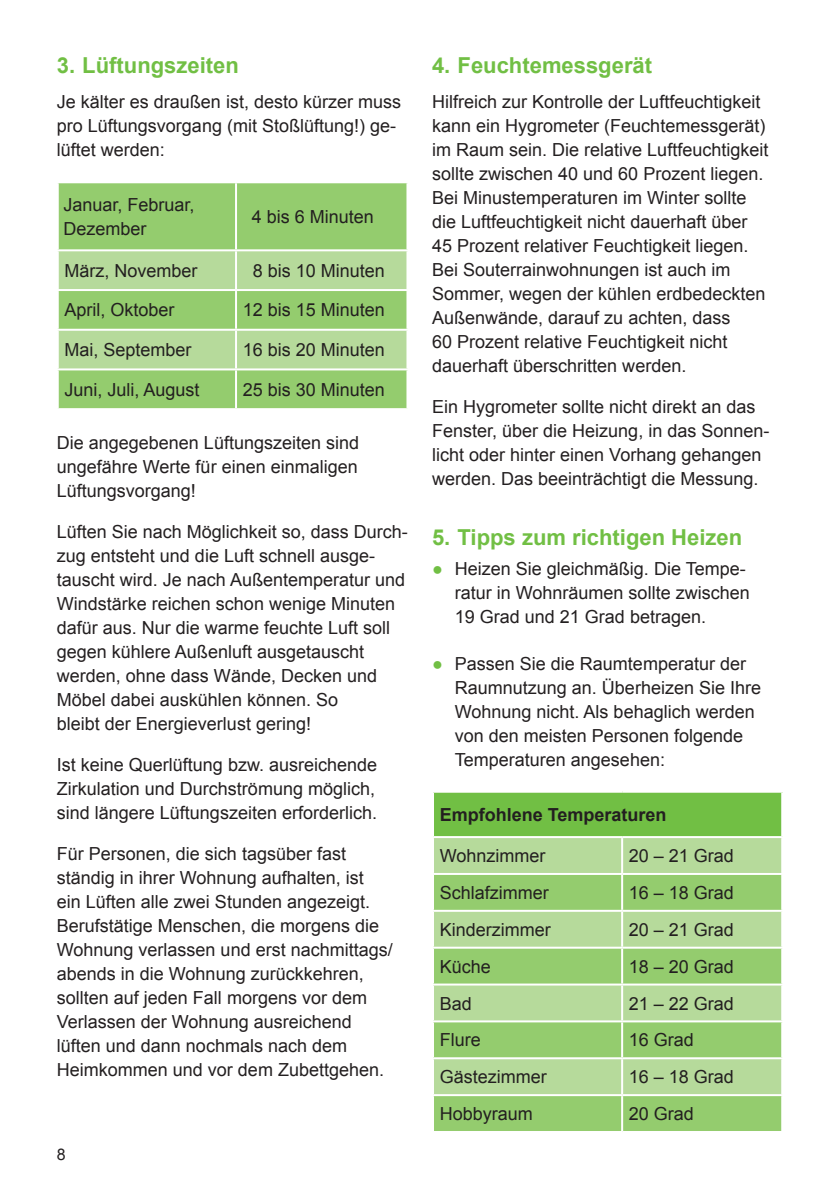
<style>
.page{position:relative;width:840px;height:1191px;background:#fff}
.page>*{position:absolute;margin:0;border:0;box-sizing:border-box;transform-origin:0 0}
.t1{font:700 22px "Arial";color:#71bf44}
.t2{font:18px/24px "Arial";color:#231f20}
.t3{font:700 18px "Arial";color:#231f20}
.t4{font:16px "Arial";color:#231f20}
.s1{color:#71bf44}
</style>
<div class="page">
<div style="left:59px;top:183px;width:347px;height:225px;background:#94cc6e"></div>
<svg style="left:59px;top:251px;width:347px;height:117px;background:#abd58c"></svg>
<hr style="left:235px;top:183px;width:2px;height:66px;background:#fff">
<hr style="left:235px;top:251px;width:2px;height:38px;background:#fff">
<hr style="left:235px;top:291px;width:2px;height:38px;background:#fff">
<hr style="left:235px;top:331px;width:2px;height:37px;background:#fff">
<hr style="left:235px;top:370px;width:2px;height:38px;background:#fff">
<hr style="left:57px;top:289px;width:179px;height:2px;background:#fff">
<hr style="left:236px;top:289px;width:172px;height:2px;background:#fff">
<hr style="left:57px;top:329px;width:179px;height:2px;background:#fff">
<hr style="left:236px;top:329px;width:172px;height:2px;background:#fff">
<hr style="left:57px;top:368px;width:179px;height:2px;background:#fff">
<hr style="left:236px;top:368px;width:172px;height:2px;background:#fff">
<hr style="left:57px;top:249px;width:179px;height:2px;background:#fff">
<hr style="left:236px;top:249px;width:172px;height:2px;background:#fff">
<div style="left:433px;top:791px;width:348px;height:46px;background:#71bf44"></div>
<div style="left:434px;top:838px;width:346px;height:35px;background:#b6da9b"></div>
<svg style="left:434px;top:875px;width:346px;height:256px;background:#a3d282"></svg>
<hr style="left:620px;top:838px;width:2px;height:35px;background:#fff">
<hr style="left:620px;top:875px;width:2px;height:34px;background:#fff">
<hr style="left:620px;top:911px;width:2px;height:35px;background:#fff">
<hr style="left:620px;top:948px;width:2px;height:35px;background:#fff">
<hr style="left:620px;top:985px;width:2px;height:35px;background:#fff">
<hr style="left:620px;top:1022px;width:2px;height:35px;background:#fff">
<hr style="left:620px;top:1059px;width:2px;height:35px;background:#fff">
<hr style="left:620px;top:1096px;width:2px;height:35px;background:#fff">
<hr style="left:432px;top:790px;width:189px;height:2px;background:#fff">
<hr style="left:432px;top:792px;width:2px;height:44px;background:#fff">
<hr style="left:621px;top:790px;width:161px;height:2px;background:#fff">
<hr style="left:780px;top:792px;width:2px;height:44px;background:#fff">
<hr style="left:432px;top:836px;width:189px;height:2px;background:#fff">
<hr style="left:621px;top:836px;width:161px;height:2px;background:#fff">
<hr style="left:432px;top:909px;width:189px;height:2px;background:#fff">
<hr style="left:621px;top:909px;width:161px;height:2px;background:#fff">
<hr style="left:432px;top:946px;width:189px;height:2px;background:#fff">
<hr style="left:621px;top:946px;width:161px;height:2px;background:#fff">
<hr style="left:432px;top:983px;width:189px;height:2px;background:#fff">
<hr style="left:621px;top:983px;width:161px;height:2px;background:#fff">
<hr style="left:432px;top:1020px;width:189px;height:2px;background:#fff">
<hr style="left:621px;top:1020px;width:161px;height:2px;background:#fff">
<hr style="left:432px;top:1057px;width:189px;height:2px;background:#fff">
<hr style="left:621px;top:1057px;width:161px;height:2px;background:#fff">
<hr style="left:432px;top:1094px;width:189px;height:2px;background:#fff">
<hr style="left:621px;top:1094px;width:161px;height:2px;background:#fff">
<p class="t1" style="left:57px;top:50px;width:183px">3. Lüftungszeiten</p>
<p class="t2" style="left:57px;top:90px;width:346px">Je kälter es draußen ist, desto kürzer muss pro Lüftungsvorgang (mit Stoßlüftung!) ge&shy;lüftet werden:</p>
<p class="t2" style="left:63px;top:193px;width:133px">Januar, Februar,<br>Dezember</p>
<p class="t2" style="left:251px;top:205px;width:124px">4 bis 6 Minuten</p>
<p class="t2" style="left:64px;top:259px;width:135px">März, November</p>
<p class="t2" style="left:252px;top:259px;width:134px">8 bis 10 Minuten</p>
<p class="t2" style="left:64px;top:298px;width:112px">April, Oktober</p>
<p class="t2" style="left:242px;top:298px;width:144px">12 bis 15 Minuten</p>
<p class="t2" style="left:64px;top:338px;width:129px">Mai, September</p>
<p class="t2" style="left:242px;top:338px;width:144px">16 bis 20 Minuten</p>
<p class="t2" style="left:64px;top:378px;width:137px">Juni, Juli, August</p>
<p class="t2" style="left:242px;top:378px;width:144px">25 bis 30 Minuten</p>
<p class="t2" style="left:57px;top:430px;width:304px;text-align:justify">Die angegebenen Lüftungszeiten sind ungefähre Werte für einen einmaligen Lüftungsvorgang!</p>
<p class="t2" style="left:57px;top:519px;width:352px">Lüften Sie nach Möglichkeit so, dass Durch&shy;zug entsteht und die Luft schnell ausge&shy;tauscht wird. Je nach Außentemperatur und Windstärke reichen schon wenige Minuten dafür aus. Nur die warme feuchte Luft soll gegen kühlere Außenluft ausgetauscht werden, ohne dass Wände, Decken und Möbel dabei auskühlen können. So<br>bleibt der Energieverlust gering!</p>
<p class="t2" style="left:57px;top:752px;width:322px;text-align:justify">Ist keine Querlüftung bzw. ausreichende Zirkulation und Durchströmung möglich, sind längere Lüftungszeiten erforderlich.</p>
<p class="t2" style="left:57px;top:841px;width:337px">Für Personen, die sich tagsüber fast ständig in ihrer Wohnung aufhalten, ist<br>ein Lüften alle zwei Stunden angezeigt.<br>Berufstätige Menschen, die morgens die Wohnung verlassen und erst nachmittags/ abends in die Wohnung zurückkehren, sollten auf jeden Fall morgens vor dem Verlassen der Wohnung ausreichend lüften und dann nochmals nach dem Heimkommen und vor dem Zubettgehen.</p>
<p class="t4" style="left:57px;top:1144px;width:10px">8</p>
<p class="t1" style="left:432px;top:50px;width:221px">4. Feuchtemessgerät</p>
<p class="t2" style="left:432px;top:90px;width:338px">Hilfreich zur Kontrolle der Luftfeuchtigkeit kann ein Hygrometer (Feuchtemessgerät) im Raum sein. Die relative Luftfeuchtigkeit sollte zwischen 40 und 60 Prozent liegen.<br>Bei Minustemperaturen im Winter sollte die Luftfeuchtigkeit nicht dauerhaft über 45 Prozent relativer Feuchtigkeit liegen.<br>Bei Souterrainwohnungen ist auch im Sommer, wegen der kühlen erdbedeckten Außenwände, darauf zu achten, dass<br>60 Prozent relative Feuchtigkeit nicht dauerhaft überschritten werden.</p>
<p class="t2" style="left:432px;top:395px;width:339px">Ein Hygrometer sollte nicht direkt an das Fenster, über die Heizung, in das Sonnen&shy;licht oder hinter einen Vorhang gehangen werden. Das beeinträchtigt die Messung.</p>
<p class="t1" style="left:432px;top:523px;width:311px">5. Tipps zum richtigen Heizen</p>
<p class="t2" style="left:454px;top:557px;width:296px;text-indent:-23px"><span class="s1">●</span> Heizen Sie gleichmäßig. Die Tempe&shy;ratur in Wohnräumen sollte zwischen<br>19 Grad und 21 Grad betragen.</p>
<p class="t2" style="left:454px;top:651px;width:308px;text-indent:-23px"><span class="s1">●</span> Passen Sie die Raumtemperatur der Raumnutzung an. Überheizen Sie Ihre Wohnung nicht. Als behaglich werden von den meisten Personen folgende Temperaturen angesehen:</p>
<p class="t3" style="left:439px;top:802px;width:228px">Empfohlene Temperaturen</p>
<p class="t2" style="left:439px;top:844px;width:107px">Wohnzimmer</p>
<p class="t2" style="left:628px;top:844px;width:107px">20 – 21 Grad</p>
<p class="t2" style="left:439px;top:880px;width:111px">Schlafzimmer</p>
<p class="t2" style="left:628px;top:880px;width:107px">16 – 18 Grad</p>
<p class="t2" style="left:439px;top:917px;width:113px">Kinderzimmer</p>
<p class="t2" style="left:628px;top:917px;width:107px">20 – 21 Grad</p>
<p class="t2" style="left:439px;top:954px;width:53px">Küche</p>
<p class="t2" style="left:628px;top:954px;width:107px">18 – 20 Grad</p>
<p class="t2" style="left:439px;top:991px;width:34px">Bad</p>
<p class="t2" style="left:628px;top:991px;width:107px">21 – 22 Grad</p>
<p class="t2" style="left:439px;top:1028px;width:43px">Flure</p>
<p class="t2" style="left:628px;top:1028px;width:67px">16 Grad</p>
<p class="t2" style="left:439px;top:1065px;width:109px">Gästezimmer</p>
<p class="t2" style="left:628px;top:1065px;width:107px">16 – 18 Grad</p>
<p class="t2" style="left:439px;top:1102px;width:95px">Hobbyraum</p>
<p class="t2" style="left:628px;top:1102px;width:67px">20 Grad</p>
</div>
